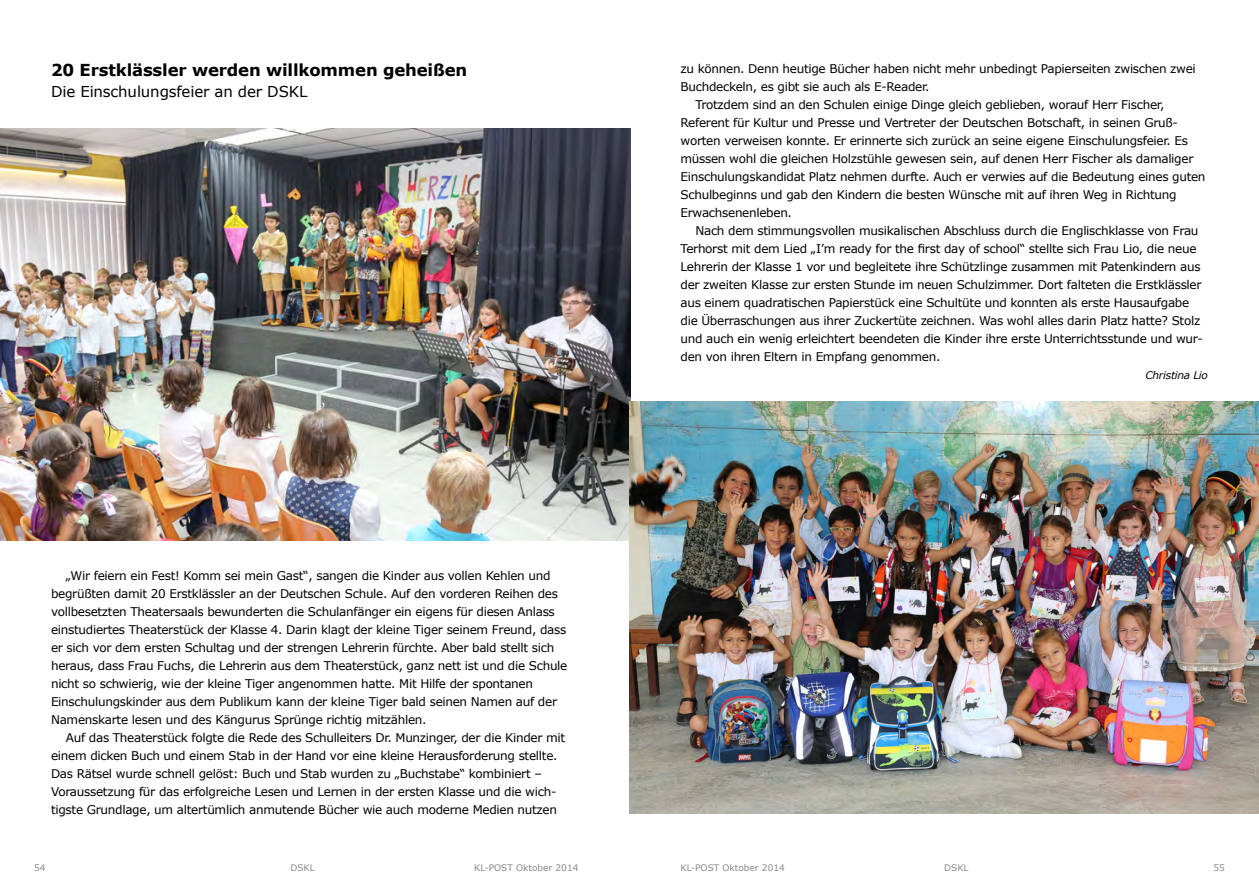
<style>
.page{position:relative;width:1259px;height:893px;background:#fff}
.page>*{position:absolute;margin:0;border:0;box-sizing:border-box;transform-origin:0 0}
.t1{font:700 16.5px "Verdana";letter-spacing:-.01em;color:#000}
.t2{font:15px "Verdana";letter-spacing:-.01em;color:#000}
.t3{font:12px/18px "Verdana";letter-spacing:-.025em;color:#000}
.t4{font:italic 10.5px "Verdana";letter-spacing:-.025em;color:#000}
.t5{font:9px "Verdana";color:#87888a}
</style>
<div class="page">
<img style="left:0;top:129px;width:630px;height:411px">
<img style="left:629px;top:401px;width:630px;height:413px">
<h1 class="t1" style="left:51px;top:59px;width:418px">20 Erstklässler werden willkommen geheißen</h1>
<p class="t2" style="left:51px;top:82px;width:258px">Die Einschulungsfeier an der DSKL</p>
<p class="t3" style="left:51px;top:567px;width:518px;text-indent:15px">„Wir feiern ein Fest! Komm sei mein Gast“, sangen die Kinder aus vollen Kehlen und begrüßten damit 20 Erstklässler an der Deutschen Schule. Auf den vorderen Reihen des vollbesetzten Theatersaals bewunderten die Schulanfänger ein eigens für diesen Anlass einstudiertes Theaterstück der Klasse 4. Darin klagt der kleine Tiger seinem Freund, dass er sich vor dem ersten Schultag und der strengen Lehrerin fürchte. Aber bald stellt sich heraus, dass Frau Fuchs, die Lehrerin aus dem Theaterstück, ganz nett ist und die Schule nicht so schwierig, wie der kleine Tiger angenommen hatte. Mit Hilfe der spontanen Einschulungskinder aus dem Publikum kann der kleine Tiger bald seinen Namen auf der Namenskarte lesen und des Kängurus Sprünge richtig mitzählen.</p>
<p class="t3" style="left:51px;top:729px;width:516px;text-indent:15px">Auf das Theaterstück folgte die Rede des Schulleiters Dr. Munzinger, der die Kinder mit einem dicken Buch und einem Stab in der Hand vor eine kleine Herausforderung stellte.<br>Das Rätsel wurde schnell gelöst: Buch und Stab wurden zu „Buchstabe“ kombiniert – Voraussetzung für das erfolgreiche Lesen und Lernen in der ersten Klasse und die wich&shy;tigste Grundlage, um altertümlich anmutende Bücher wie auch moderne Medien nutzen</p>
<p class="t3" style="left:680px;top:59px;width:517px">zu können. Denn heutige Bücher haben nicht mehr unbedingt Papierseiten zwischen zwei</p>
<p class="t3" style="left:680px;top:77px;width:251px">Buchdeckeln, es gibt sie auch als E-Reader.</p>
<p class="t3" style="left:695px;top:95px;width:470px">Trotzdem sind an den Schulen einige Dinge gleich geblieben, worauf Herr Fischer,</p>
<p class="t3" style="left:680px;top:113px;width:499px">Referent für Kultur und Presse und Vertreter der Deutschen Botschaft, in seinen Gruß-</p>
<p class="t3" style="left:680px;top:131px;width:509px">worten verweisen konnte. Er erinnerte sich zurück an seine eigene Einschulungsfeier. Es</p>
<p class="t3" style="left:680px;top:149px;width:514px">müssen wohl die gleichen Holzstühle gewesen sein, auf denen Herr Fischer als damaliger</p>
<p class="t3" style="left:680px;top:167px;width:526px">Einschulungskandidat Platz nehmen durfte. Auch er verwies auf die Bedeutung eines guten</p>
<p class="t3" style="left:680px;top:185px;width:497px">Schulbeginns und gab den Kindern die besten Wünsche mit auf ihren Weg in Richtung</p>
<p class="t3" style="left:680px;top:203px;width:113px">Erwachsenenleben.</p>
<p class="t3" style="left:695px;top:221px;width:504px">Nach dem stimmungsvollen musikalischen Abschluss durch die Englischklasse von Frau</p>
<p class="t3" style="left:680px;top:239px;width:517px">Terhorst mit dem Lied „I’m ready for the first day of school“ stellte sich Frau Lio, die neue</p>
<p class="t3" style="left:680px;top:257px;width:521px">Lehrerin der Klasse 1 vor und begleitete ihre Schützlinge zusammen mit Patenkindern aus</p>
<p class="t3" style="left:680px;top:275px;width:522px">der zweiten Klasse zur ersten Stunde im neuen Schulzimmer. Dort falteten die Erstklässler</p>
<p class="t3" style="left:680px;top:293px;width:510px">aus einem quadratischen Papierstück eine Schultüte und konnten als erste Hausaufgabe</p>
<p class="t3" style="left:680px;top:311px;width:521px">die Überraschungen aus ihrer Zuckertüte zeichnen. Was wohl alles darin Platz hatte? Stolz</p>
<p class="t3" style="left:680px;top:329px;width:524px">und auch ein wenig erleichtert beendeten die Kinder ihre erste Unterrichtsstunde und wur-</p>
<p class="t3" style="left:680px;top:347px;width:261px">den von ihren Eltern in Empfang genommen.</p>
<p class="t4" style="left:1145px;top:368px;width:64px">Christina Lio</p>
<p class="t5" style="left:34px;top:861px;width:13px">54</p>
<p class="t5" style="left:290px;top:861px;width:26px">DSKL</p>
<p class="t5" style="left:474px;top:862px;width:106px">KL-POST Oktober 2014</p>
<p class="t5" style="left:680px;top:862px;width:106px">KL-POST Oktober 2014</p>
<p class="t5" style="left:944px;top:862px;width:26px">DSKL</p>
<p class="t5" style="left:1213px;top:861px;width:13px">55</p>
</div>
